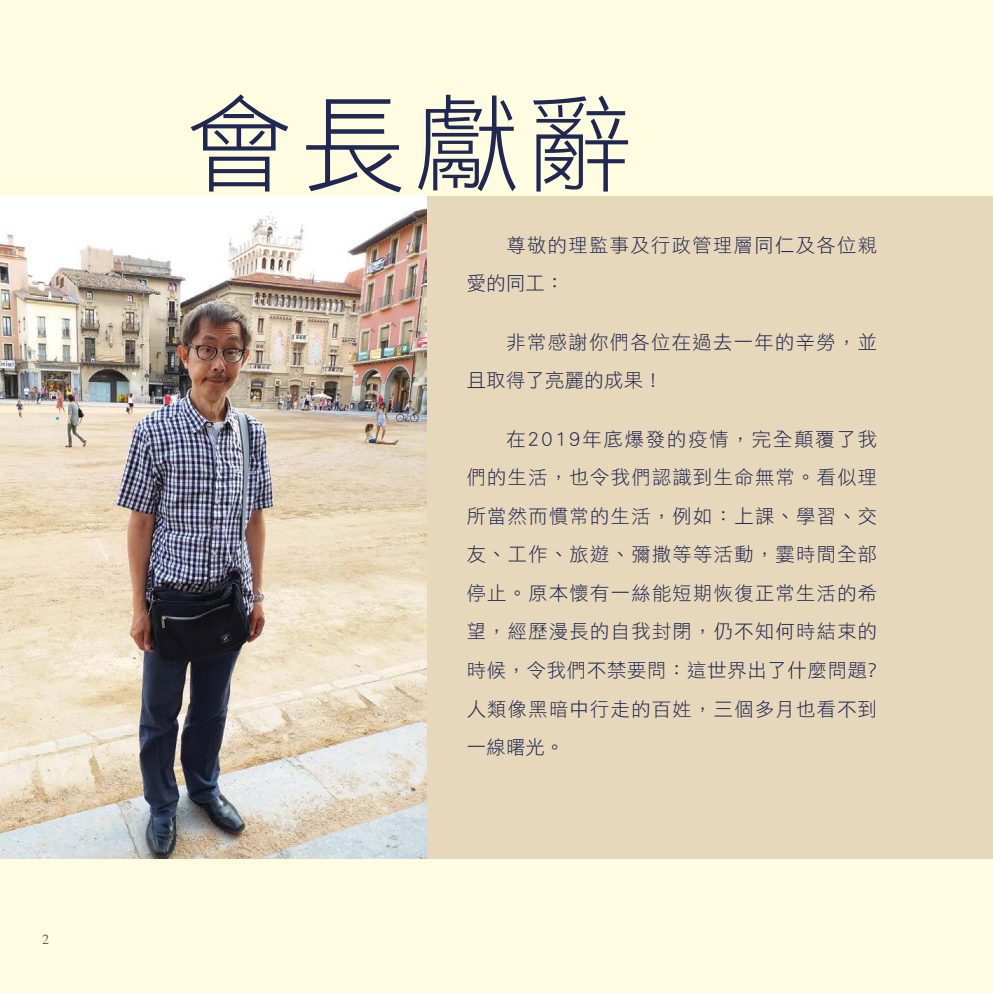
<style>
.page{position:relative;width:993px;height:993px;background:#fff}
.page>*{position:absolute;margin:0;border:0;box-sizing:border-box;transform-origin:0 0}
.t1{font:105px "DF Li Hei HK W3";color:#202750}
.t2{font:19.25px/38.5px "DF Li Hei HK W3";letter-spacing:.07em;color:#202750}
.t3{font:14px "Free Serif";color:#61604f}
</style>
<div class="page">
<div style="left:0;top:0;width:992px;height:992px;background:#fffce1"></div>
<div style="left:0;top:196px;width:992px;height:661px;background:#e7d7bb"></div>
<img style="left:0;top:196px;width:427px;height:661px">
<p class="t3" style="left:42px;top:930px;width:8px">2</p>
<h1 class="t1" style="left:187px;top:86px;width:447px">會長獻辭</h1>
<p class="t2" style="left:466px;top:225px;width:412px;text-indent:40px">尊敬的理監事及行政管理層同仁及各位親愛的同工：</p>
<p class="t2" style="left:466px;top:322px;width:412px;text-indent:40px">非常感謝你們各位在過去一年的辛勞，並且取得了亮麗的成果！</p>
<p class="t2" style="left:466px;top:419px;width:412px;text-align:justify;text-indent:40px">在2019年底爆發的疫情，完全顛覆了我們的生活，也令我們認識到生命無常。看似理所當然而慣常的生活，例如：上課、學習、交友、工作、旅遊、彌撒等等活動，霎時間全部停止。原本懷有一絲能短期恢復正常生活的希望，經歷漫長的自我封閉，仍不知何時結束的時候，令我們不禁要問：這世界出了什麼問題?人類像黑暗中行走的百姓，三個多月也看不到一線曙光。</p>
</div>
